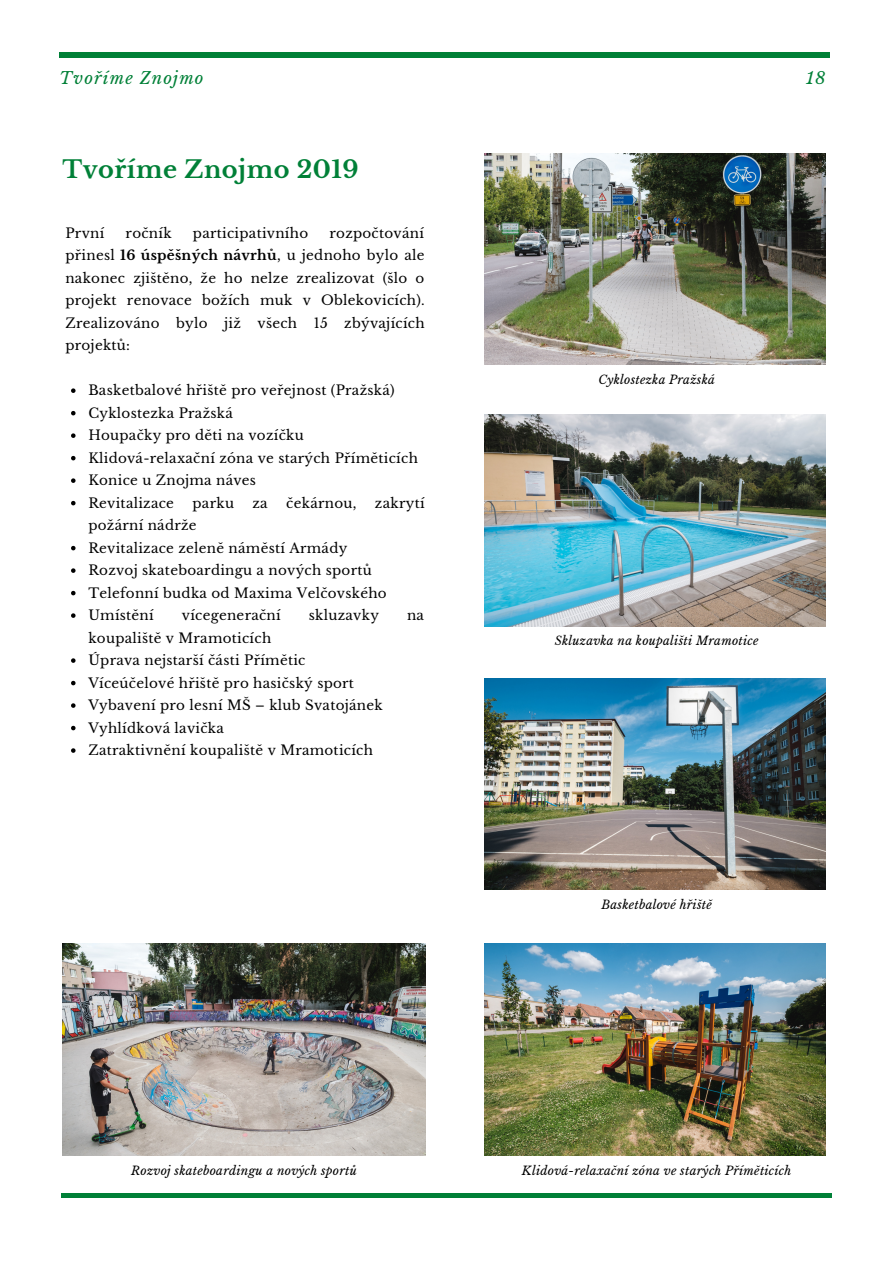
<style>
.page{position:relative;width:893px;height:1264px;background:#fff}
.page>*{position:absolute;margin:0;border:0;box-sizing:border-box;transform-origin:0 0}
.t1{font:700 24px "Libre Baskerville";letter-spacing:.02em;color:#008037}
.t2{font:italic 16.5px "Libre Baskerville";letter-spacing:.07em;color:#008037}
.t3{font:13.5px/22.5px "Libre Baskerville";letter-spacing:.02em;color:#000}
.t4{font:italic 12px "Libre Baskerville";letter-spacing:.02em;color:#000}
.s1{font-weight:700}
</style>
<div class="page">
<hr style="left:60px;top:53px;width:770px;height:4px;background:#008037">
<hr style="left:61px;top:1193px;width:770px;height:4px;background:#008037">
<img style="left:484px;top:943px;width:341px;height:212px">
<svg style="left:71px;top:388px;width:4px;height:5px"></svg>
<svg style="left:71px;top:411px;width:4px;height:4px"></svg>
<svg style="left:71px;top:433px;width:4px;height:5px"></svg>
<svg style="left:71px;top:456px;width:4px;height:4px"></svg>
<svg style="left:71px;top:478px;width:4px;height:5px"></svg>
<svg style="left:71px;top:501px;width:4px;height:4px"></svg>
<svg style="left:71px;top:546px;width:4px;height:4px"></svg>
<svg style="left:71px;top:568px;width:4px;height:5px"></svg>
<svg style="left:71px;top:591px;width:4px;height:4px"></svg>
<svg style="left:71px;top:613px;width:4px;height:5px"></svg>
<svg style="left:71px;top:658px;width:4px;height:5px"></svg>
<svg style="left:71px;top:681px;width:4px;height:4px"></svg>
<svg style="left:71px;top:703px;width:4px;height:4px"></svg>
<svg style="left:71px;top:725px;width:4px;height:5px"></svg>
<svg style="left:71px;top:748px;width:4px;height:4px"></svg>
<img style="left:484px;top:678px;width:341px;height:211px">
<img style="left:484px;top:415px;width:341px;height:211px">
<img style="left:484px;top:153px;width:341px;height:212px">
<img style="left:62px;top:943px;width:363px;height:212px">
<p class="t2" style="left:60px;top:68px;width:145px">Tvoříme Znojmo</p>
<p class="t2" style="left:806px;top:68px;width:21px">18</p>
<h1 class="t1" style="left:62px;top:155px;width:298px">Tvoříme Znojmo 2019</h1>
<p class="t3" style="left:65px;top:222px;width:40px">První</p>
<p class="t3" style="left:126px;top:222px;width:48px">ročník</p>
<p class="t3" style="left:193px;top:222px;width:117px">participativního</p>
<p class="t3" style="left:65px;top:222px;width:361px;text-align:justify;text-indent:264px">rozpočtování přinesl <span class="s1">16 úspěšných návrhů</span>, u jednoho bylo ale nakonec zjištěno, že ho nelze zrealizovat (šlo o projekt renovace božích muk v Oblekovicích).<br>Zrealizováno bylo již všech 15 zbývajících projektů:</p>
<p class="t3" style="left:88px;top:379px;width:331px">Basketbalové hřiště pro veřejnost (Pražská)<br>Cyklostezka Pražská<br>Houpačky pro děti na vozíčku<br>Klidová-relaxační zóna ve starých Příměticích<br>Konice u Znojma náves<br>Revitalizace</p>
<p class="t3" style="left:192px;top:491px;width:43px">parku</p>
<p class="t3" style="left:252px;top:491px;width:17px">za</p>
<p class="t3" style="left:286px;top:491px;width:72px">čekárnou,</p>
<p class="t3" style="left:375px;top:491px;width:51px">zakrytí</p>
<p class="t3" style="left:88px;top:514px;width:300px">požární nádrže<br>Revitalizace zeleně náměstí Armády<br>Rozvoj skateboardingu a nových sportů<br>Telefonní budka od Maxima Velčovského<br>Umístění</p>
<p class="t3" style="left:182px;top:604px;width:100px">vícegenerační</p>
<p class="t3" style="left:309px;top:604px;width:72px">skluzavky</p>
<p class="t3" style="left:407px;top:604px;width:19px">na</p>
<p class="t3" style="left:88px;top:626px;width:296px">koupaliště v Mramoticích<br>Úprava nejstarší části Přímětic Víceúčelové hřiště pro hasičský sport Vybavení pro lesní MŠ – klub Svatojánek Vyhlídková lavička<br>Zatraktivnění koupaliště v Mramoticích</p>
<p class="t4" style="left:598px;top:372px;width:118px">Cyklostezka Pražská</p>
<p class="t4" style="left:554px;top:633px;width:205px">Skluzavka na koupališti Mramotice</p>
<p class="t4" style="left:601px;top:897px;width:112px">Basketbalové hřiště</p>
<p class="t4" style="left:131px;top:1162px;width:227px">Rozvoj skateboardingu a nových sportů</p>
<p class="t4" style="left:522px;top:1162px;width:271px">Klidová-relaxační zóna ve starých Příměticích</p>
</div>
